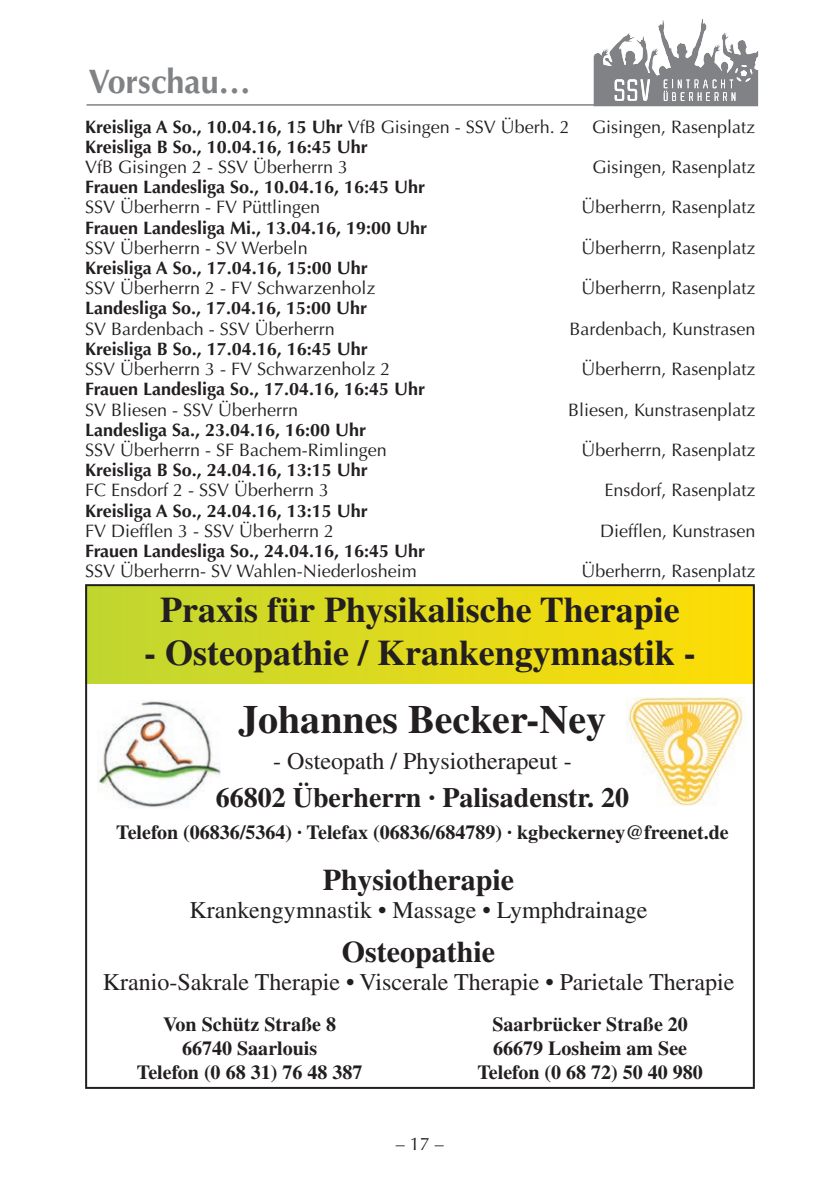
<style>
.page{position:relative;width:840px;height:1191px;background:#fff}
.page>*{position:absolute;margin:0;border:0;box-sizing:border-box;transform-origin:0 0}
.t1{font:700 40px "Times";color:#231f20}
.t2{font:700 36px "Times";color:#231f20}
.t3{font:700 34px "Optima";color:#808285;scale:.95 1}
.t4{font:700 30px "Times";color:#231f20}
.t5{font:700 28px "Times";color:#231f20}
.t6{font:24px "Times";color:#231f20}
.t7{font:700 20px/24px "Times";color:#231f20;text-align:center}
.t8{font:18px "Optima";color:#231f20}
.t9{font:700 18px/20.2px "Optima";color:#231f20}
.s1{font-weight:400}
</style>
<div class="page">
<div style="left:85px;top:586px;width:669px;height:98px;background:linear-gradient(to right,#c0d732,#ffdd04)"></div>
<img style="left:97px;top:700px;width:123px;height:108px">
<img style="left:626px;top:698px;width:117px;height:108px">
<div style="left:85px;top:584px;width:669px;height:505px;border:2px solid #231f20"></div>
<svg style="left:593px;top:20px;width:164px;height:87px"></svg>
<hr style="left:86px;top:104px;width:669px;height:2px;background:#808285">
<h3 class="t3" style="left:88px;top:68px;width:172px">Vorschau…</h3>
<p class="t9" style="left:85px;top:118px;width:671px">Kreisliga A So., 10.04.16, 15 Uhr <span class="s1">VfB Gisingen - SSV Überh. 2 Gisingen, Rasenplatz<br></span>Kreisliga B So., 10.04.16, 16:45 Uhr</p>
<p class="t8" style="left:85px;top:160px;width:264px">VfB Gisingen 2 - SSV Überherrn 3</p>
<p class="t8" style="left:592px;top:160px;width:164px">Gisingen, Rasenplatz</p>
<p class="t9" style="left:85px;top:179px;width:341px">Frauen Landesliga So., 10.04.16, 16:45 Uhr</p>
<p class="t8" style="left:85px;top:200px;width:236px">SSV Überherrn - FV Püttlingen</p>
<p class="t8" style="left:581px;top:200px;width:175px">Überherrn, Rasenplatz</p>
<p class="t9" style="left:85px;top:219px;width:343px">Frauen Landesliga Mi., 13.04.16, 19:00 Uhr</p>
<p class="t8" style="left:85px;top:240px;width:224px">SSV Überherrn - SV Werbeln</p>
<p class="t8" style="left:581px;top:240px;width:175px">Überherrn, Rasenplatz</p>
<p class="t9" style="left:85px;top:259px;width:284px">Kreisliga A So., 17.04.16, 15:00 Uhr</p>
<p class="t8" style="left:85px;top:281px;width:292px">SSV Überherrn 2 - FV Schwarzenholz</p>
<p class="t8" style="left:581px;top:281px;width:175px">Überherrn, Rasenplatz</p>
<p class="t9" style="left:85px;top:300px;width:283px">Landesliga So., 17.04.16, 15:00 Uhr</p>
<p class="t8" style="left:85px;top:321px;width:251px">SV Bardenbach - SSV Überherrn</p>
<p class="t8" style="left:569px;top:321px;width:187px">Bardenbach, Kunstrasen</p>
<p class="t9" style="left:85px;top:340px;width:284px">Kreisliga B So., 17.04.16, 16:45 Uhr</p>
<p class="t8" style="left:85px;top:362px;width:307px">SSV Überherrn 3 - FV Schwarzenholz 2</p>
<p class="t8" style="left:581px;top:362px;width:175px">Überherrn, Rasenplatz</p>
<p class="t9" style="left:85px;top:381px;width:341px">Frauen Landesliga So., 17.04.16, 16:45 Uhr</p>
<p class="t8" style="left:85px;top:402px;width:214px">SV Bliesen - SSV Überherrn</p>
<p class="t8" style="left:568px;top:402px;width:189px">Bliesen, Kunstrasenplatz</p>
<p class="t9" style="left:85px;top:421px;width:282px">Landesliga Sa., 23.04.16, 16:00 Uhr</p>
<p class="t8" style="left:85px;top:442px;width:303px">SSV Überherrn - SF Bachem-Rimlingen</p>
<p class="t8" style="left:581px;top:442px;width:175px">Überherrn, Rasenplatz</p>
<p class="t9" style="left:85px;top:462px;width:284px">Kreisliga B So., 24.04.16, 13:15 Uhr</p>
<p class="t8" style="left:85px;top:483px;width:245px">FC Ensdorf 2 - SSV Überherrn 3</p>
<p class="t8" style="left:604px;top:483px;width:152px">Ensdorf, Rasenplatz</p>
<p class="t9" style="left:85px;top:502px;width:284px">Kreisliga A So., 24.04.16, 13:15 Uhr</p>
<p class="t8" style="left:85px;top:523px;width:250px">FV Diefflen 3 - SSV Überherrn 2</p>
<p class="t8" style="left:600px;top:523px;width:157px">Diefflen, Kunstrasen</p>
<p class="t9" style="left:85px;top:542px;width:341px">Frauen Landesliga So., 24.04.16, 16:45 Uhr</p>
<p class="t8" style="left:85px;top:564px;width:333px">SSV Überherrn- SV Wahlen-Niederlosheim</p>
<p class="t8" style="left:581px;top:564px;width:175px">Überherrn, Rasenplatz</p>
<h2 class="t2" style="left:160px;top:597px;width:520px">Praxis für Physikalische Therapie</h2>
<h2 class="t2" style="left:144px;top:640px;width:553px">- Osteopathie / Krankengymnastik -</h2>
<h1 class="t1" style="left:238px;top:705px;width:369px">Johannes Becker-Ney</h1>
<h3 class="t6" style="left:273px;top:753px;width:300px">- Osteopath / Physiotherapeut -</h3>
<h3 class="t5" style="left:215px;top:788px;width:415px">66802 Überherrn · Palisadenstr. 20</h3>
<p class="t7" style="left:116px;top:822px;width:613px">Telefon (06836/5364) · Telefax (06836/684789) · kgbeckerney@freenet.de</p>
<h3 class="t4" style="left:323px;top:870px;width:193px">Physiotherapie</h3>
<h3 class="t6" style="left:189px;top:901px;width:459px">Krankengymnastik • Massage • Lymphdrainage</h3>
<h3 class="t4" style="left:342px;top:942px;width:155px">Osteopathie</h3>
<h3 class="t6" style="left:103px;top:973px;width:633px">Kranio-Sakrale Therapie • Viscerale Therapie • Parietale Therapie</h3>
<p class="t7" style="left:137px;top:1014px;width:227px">Von Schütz Straße 8<br>66740 Saarlouis<br>Telefon (0 68 31) 76 48 387</p>
<p class="t7" style="left:477px;top:1014px;width:227px">Saarbrücker Straße 20<br>66679 Losheim am See<br>Telefon (0 68 72) 50 40 980</p>
<p class="t8" style="left:396px;top:1136px;width:49px">– 17 –</p>
</div>
